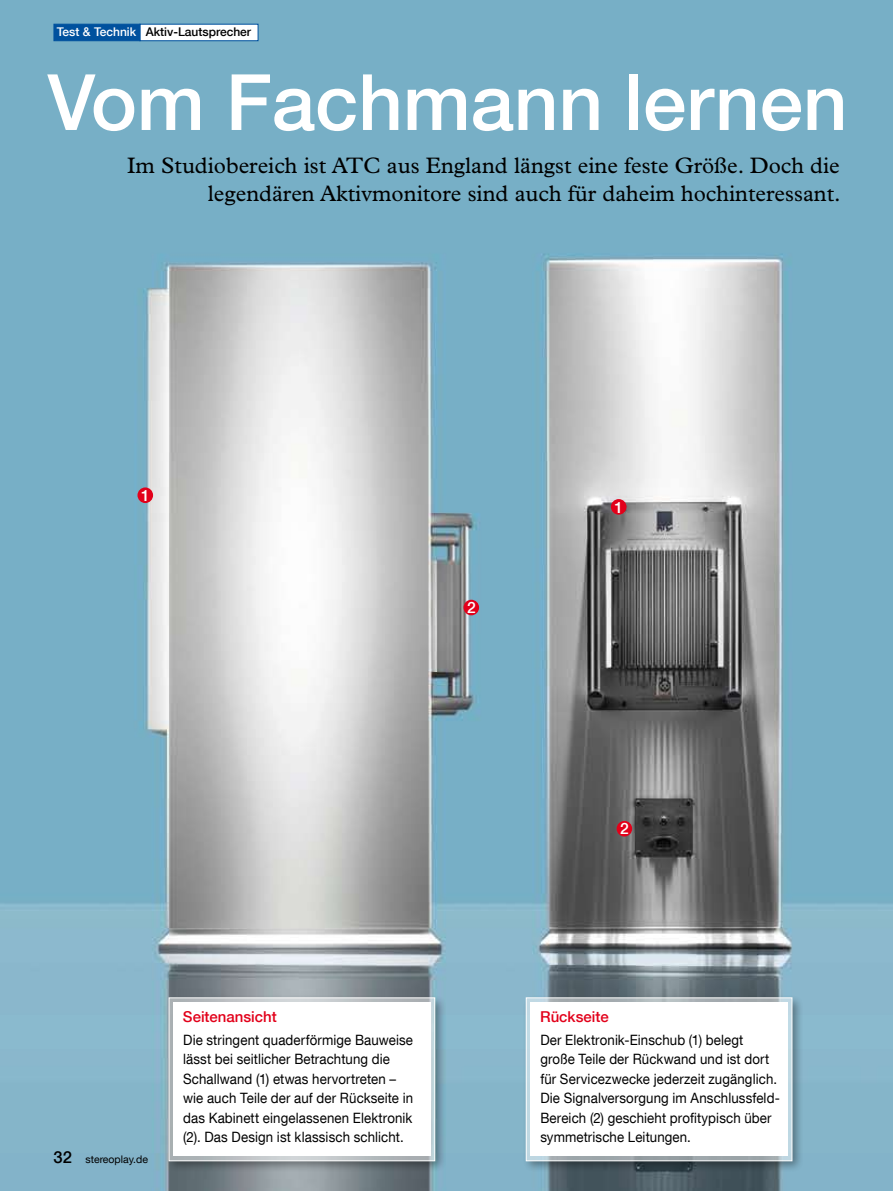
<style>
.page{position:relative;width:893px;height:1191px;background:#fff}
.page>*{position:absolute;margin:0;border:0;box-sizing:border-box;transform-origin:0 0}
.t1{font:500 77.7px "Helvetica Neue LT Com";color:#fff}
.t2{font:22.5px/28.5px "Plantin Std";color:#000;text-align:right}
.t3{font:500 15.6px "Helvetica Neue LT Com";color:#fff}
.t4{font:500 15px "Helvetica Neue LT Com";color:#e2001a}
.t5{font:14.25px/19.5px "Helvetica Neue LT Com";letter-spacing:.01em;color:#000;scale:.93 1}
.t6{font:500 12px "Helvetica Neue LT Com";color:#000}
.t7{font:10.5px "Helvetica Neue LT Com";color:#000}
.s1{color:#fff}
.s2{font-weight:500;font-size:16.5px}
</style>
<div class="page">
<img style="left:0;top:0;width:893px;height:1191px">
<div style="left:165px;top:993px;width:282px;height:180px;background:#000;opacity:.75"></div>
<svg style="left:171px;top:999px;width:262px;height:160px;background:#c1c7ca"></svg>
<div style="left:169px;top:997px;width:266px;height:164px;border:1px solid #fff"></div>
<div style="left:173px;top:1002px;width:258px;height:153px;background:#fff"></div>
<div style="left:522px;top:993px;width:282px;height:180px;background:#000;opacity:.75"></div>
<svg style="left:528px;top:999px;width:262px;height:160px;background:#b5c2c7"></svg>
<div style="left:526px;top:997px;width:266px;height:164px;border:1px solid #fff"></div>
<div style="left:530px;top:1002px;width:258px;height:153px;background:#fff"></div>
<div style="left:139px;top:24px;width:119px;height:17px;background:#fff;border:1px solid #00519e"></div>
<div style="left:54px;top:24px;width:86px;height:17px;background:#00519e"></div>
<div style="left:137px;top:487px;width:16px;height:16px;background:#e2001a;border-radius:50%"></div>
<div style="left:611px;top:499px;width:15px;height:15px;background:#e2001a;border-radius:50%"></div>
<div style="left:617px;top:821px;width:15px;height:15px;background:#e2001a;border-radius:50%"></div>
<div style="left:463px;top:600px;width:16px;height:15px;background:#e2001a;border-radius:50%"></div>
<p class="t6" style="left:57px;top:25px;width:196px"><span class="s1">Test &amp; Technik</span> Aktiv-Lautsprecher</p>
<h1 class="t1" style="left:48px;top:56px;width:801px">Vom Fachmann lernen</h1>
<h2 class="t2" style="left:127px;top:151px;width:715px">Im Studiobereich ist ATC aus England längst eine feste Größe. Doch die legendären Aktivmonitore sind auch für daheim hochinteressant.</h2>
<p class="t3" style="left:141px;top:486px;width:10px">1</p>
<p class="t3" style="left:467px;top:598px;width:10px">2</p>
<p class="t3" style="left:614px;top:497px;width:10px">1</p>
<p class="t7" style="left:54px;top:1152px;width:96px"><span class="s2">32</span> stereoplay.de</p>
<p class="t4" style="left:183px;top:1008px;width:95px">Seitenansicht</p>
<p class="t5" style="left:183px;top:1029px;width:249px">Die stringent quaderförmige Bauweise lässt bei seitlicher Betrachtung die Schallwand (1) etwas hervortreten – wie auch Teile der auf der Rückseite in das Kabinett eingelassenen Elektronik (2). Das Design ist klassisch schlicht.</p>
<p class="t3" style="left:620px;top:819px;width:10px">2</p>
<p class="t4" style="left:540px;top:1008px;width:70px">Rückseite</p>
<p class="t5" style="left:540px;top:1029px;width:259px">Der Elektronik-Einschub (1) belegt große Teile der Rückwand und ist dort für Servicezwecke jederzeit zugänglich.<br>Die Signalversorgung im Anschlussfeld-Bereich (2) geschieht profitypisch über symmetrische Leitungen.</p>
</div>
